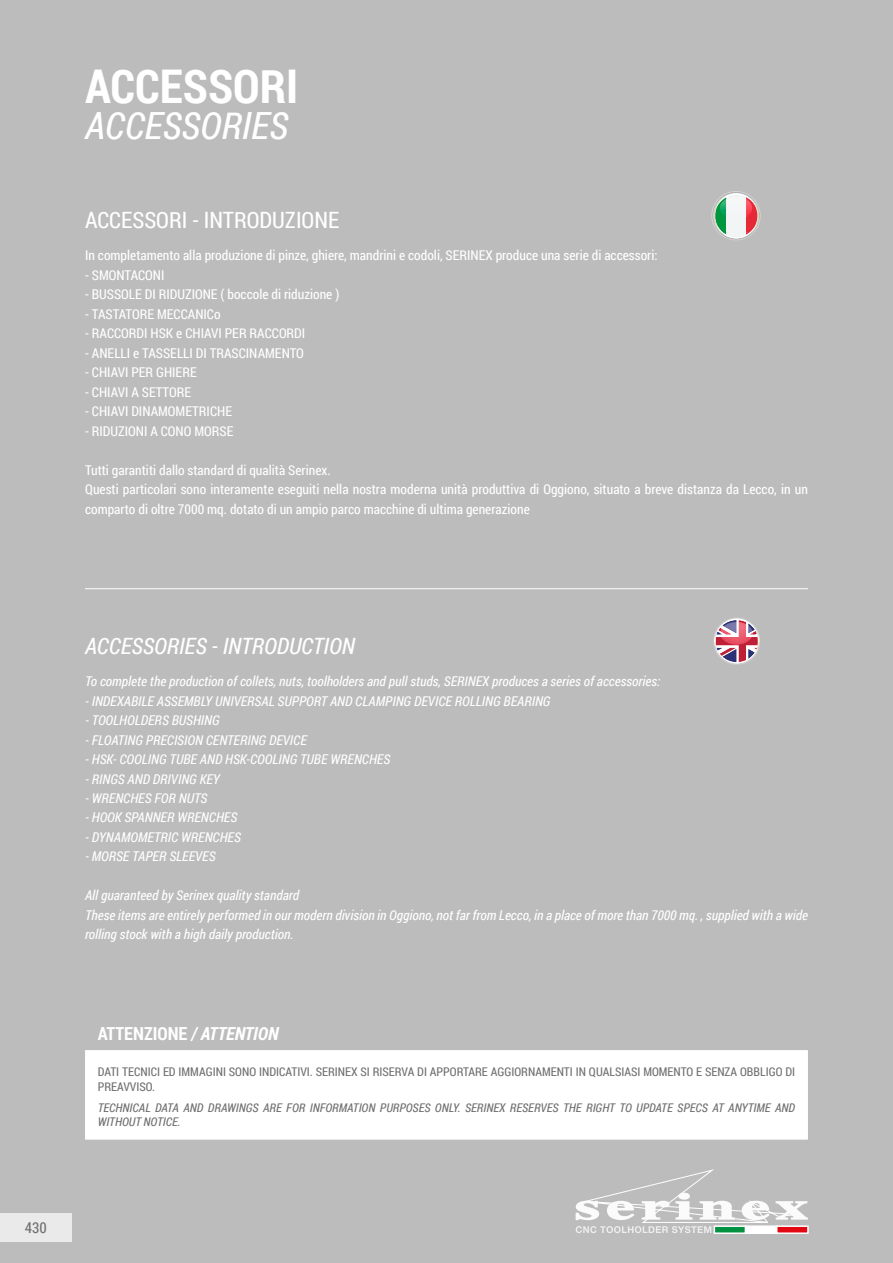
<style>
.page{position:relative;width:893px;height:1263px;background:#bcbcbc}
.page>*{position:absolute;margin:0;border:0;box-sizing:border-box;transform-origin:0 0}
.t1{font:700 46.5px "Roboto Condensed";color:#fff}
.t2{font:italic 37.5px "Roboto Condensed";color:#fff}
.t3{font:italic 22.5px "Roboto Condensed";color:#fff}
.t4{font:22.5px "Roboto Condensed";color:#fff}
.t5{font:700 18px "Roboto Condensed";color:#fff}
.t6{font:15px "Roboto Condensed";color:#706f6f}
.t7{font:13.5px/19.5px "Roboto Condensed";color:#fff}
.t8{font:italic 13.5px "Roboto Condensed";color:#fff}
.t9{font:italic 13.5px/19.5px "Roboto Condensed";letter-spacing:-.025em;color:#fff}
.t10{font:12px/14.4px "Roboto Condensed";color:#706f6f}
.t11{font:italic 12px/14.4px "Roboto Condensed";color:#706f6f}
.s1{font-style:italic}
</style>
<div class="page">
<div style="left:714px;top:1225px;width:32px;height:9px;background:#fdfdfd"></div>
<div style="left:745px;top:1225px;width:32px;height:9px;background:#fff"></div>
<svg style="left:776px;top:1225px;width:33px;height:9px"></svg>
<svg style="left:576px;top:1169px;width:232px;height:64px"></svg>
<div style="left:0;top:1213px;width:72px;height:28px;background:#eaeaea"></div>
<div style="left:85px;top:1050px;width:723px;height:90px;background:#fff"></div>
<hr style="left:85px;top:588px;width:723px;height:1px;background:#fff">
<svg style="left:713px;top:618px;width:47px;height:47px"></svg>
<svg style="left:711px;top:191px;width:50px;height:49px"></svg>
<h1 class="t1" style="left:85px;top:54px;width:215px">ACCESSORI</h1>
<h2 class="t2" style="left:85px;top:100px;width:20px">ACCESSORIES</h2>
<h3 class="t4" style="left:85px;top:204px;width:13px">ACCESSORI</h3>
<h3 class="t4" style="left:192px;top:204px;width:24px">- INTRO</h3>
<h3 class="t4" style="left:260px;top:204px;width:48px">DUZIONE</h3>
<p class="t7" style="left:85px;top:245px;width:369px">In completamento alla produzione di pinze, ghiere, mandrini e codoli, SERINEX</p>
<p class="t7" style="left:496px;top:245px;width:163px">produce una serie di accessori:</p>
<p class="t7" style="left:85px;top:265px;width:32px">- SMONTACONI</p>
<p class="t7" style="left:85px;top:284px;width:114px">- BUSSOLE DI RI DUZIONE</p>
<p class="t7" style="left:221px;top:284px;width:120px">( boccole di riduzione )</p>
<p class="t7" style="left:85px;top:304px;width:15px">- TASTATORE</p>
<p class="t7" style="left:157px;top:304px;width:18px">MECCANIC</p>
<p class="t7" style="left:214px;top:304px;width:8px">o</p>
<p class="t7" style="left:85px;top:323px;width:16px">- RACCOR</p>
<p class="t7" style="left:137px;top:323px;width:122px">DI HSK e CHIAVI PER RACCOR</p>
<p class="t7" style="left:294px;top:323px;width:10px">DI</p>
<p class="t7" style="left:85px;top:343px;width:66px">- ANELLI e TASSE</p>
<p class="t7" style="left:177px;top:343px;width:41px">LLI DI TRASCINA</p>
<p class="t7" style="left:265px;top:343px;width:18px">MENTO</p>
<p class="t7" style="left:85px;top:362px;width:95px">- CHIAVI PER GHIERE</p>
<p class="t7" style="left:85px;top:382px;width:65px">- CHIAVI ASETTORE</p>
<p class="t7" style="left:85px;top:401px;width:108px">- CHIAVI DINAMOMETRIC</p>
<p class="t7" style="left:217px;top:401px;width:15px">HE</p>
<p class="t7" style="left:85px;top:421px;width:46px">- RI DUZIONI</p>
<p class="t7" style="left:150px;top:421px;width:19px">ACONO</p>
<p class="t7" style="left:194px;top:421px;width:18px">MORSE</p>
<p class="t7" style="left:85px;top:460px;width:724px">Tutti garantiti dallo standard di qualità Serinex.<br>Questi particolari sono interamente eseguiti nella nostra moderna unità produttiva di Oggiono, situato a breve distanza da Lecco, in un comparto di oltre 7000 mq. dotato di un ampio parco macchine di ultima generazione</p>
<h3 class="t3" style="left:85px;top:630px;width:13px">ACCESSORIES</h3>
<h3 class="t3" style="left:212px;top:630px;width:145px">- introduction</h3>
<p class="t8" style="left:85px;top:672px;width:367px">To complete the production of collets, nuts, toolholders and pull studs, SERINEX</p>
<p class="t8" style="left:492px;top:672px;width:169px">produces a series of accessories:</p>
<p class="t8" style="left:85px;top:691px;width:15px">- INDEXA</p>
<p class="t8" style="left:131px;top:691px;width:35px">BILE ASSEM</p>
<p class="t8" style="left:194px;top:691px;width:37px">BLY UNIVERSAL</p>
<p class="t8" style="left:278px;top:691px;width:23px">SUPPORT</p>
<p class="t8" style="left:330px;top:691px;width:9px">AND</p>
<p class="t8" style="left:355px;top:691px;width:8px">CLAMPING</p>
<p class="t8" style="left:414px;top:691px;width:8px">DEVICE</p>
<p class="t8" style="left:455px;top:691px;width:8px">ROLLING</p>
<p class="t8" style="left:504px;top:691px;width:15px">BEARING</p>
<p class="t8" style="left:85px;top:711px;width:15px">- TOOL</p>
<p class="t8" style="left:119px;top:711px;width:16px">HOLDERS</p>
<p class="t8" style="left:172px;top:711px;width:37px">BUSHING</p>
<p class="t8" style="left:85px;top:730px;width:15px">- FLOATING</p>
<p class="t8" style="left:146px;top:730px;width:8px">PRECISION</p>
<p class="t8" style="left:206px;top:730px;width:8px">CENTERING</p>
<p class="t8" style="left:269px;top:730px;width:8px">DEVICE</p>
<p class="t8" style="left:85px;top:750px;width:43px">- HSK- COOLING</p>
<p class="t8" style="left:170px;top:750px;width:39px">TUBE AND</p>
<p class="t8" style="left:225px;top:750px;width:33px">HSK-COOLING</p>
<p class="t8" style="left:300px;top:750px;width:39px">TUBE WRENC</p>
<p class="t8" style="left:369px;top:750px;width:16px">HES</p>
<p class="t8" style="left:85px;top:769px;width:15px">- RINGS</p>
<p class="t8" style="left:128px;top:769px;width:9px">AND</p>
<p class="t8" style="left:153px;top:769px;width:8px">DRIVING</p>
<p class="t8" style="left:200px;top:769px;width:15px">KEY</p>
<p class="t8" style="left:85px;top:789px;width:16px">- WRENC</p>
<p class="t8" style="left:130px;top:789px;width:33px">HES FOR</p>
<p class="t8" style="left:179px;top:789px;width:23px">NUTS</p>
<p class="t8" style="left:85px;top:808px;width:48px">- HOOK SPANNER</p>
<p class="t8" style="left:177px;top:808px;width:9px">WRENC</p>
<p class="t8" style="left:216px;top:808px;width:16px">HES</p>
<p class="t8" style="left:85px;top:828px;width:15px">- DYNAMOMETRIC</p>
<p class="t8" style="left:181px;top:828px;width:9px">WRENC</p>
<p class="t8" style="left:220px;top:828px;width:16px">HES</p>
<p class="t8" style="left:85px;top:847px;width:16px">- MORSE</p>
<p class="t8" style="left:132px;top:847px;width:8px">TAPER</p>
<p class="t8" style="left:169px;top:847px;width:8px">SLEEVES</p>
<p class="t9" style="left:85px;top:885px;width:724px">All guaranteed by Serinex quality standard<br>These items are entirely performed in our modern division in Oggiono, not far from Lecco, in a place of more than 7000 mq. , supplied with a wide rolling stock with a high daily production.</p>
<h3 class="t5" style="left:98px;top:1021px;width:182px">ATTENZIONE <span class="s1">/ ATTENTION</span></h3>
<p class="t10" style="left:98px;top:1064px;width:699px">Dati tecnici ed immagini sono indicativi. Serinex si riserva di apportare agg iornamenti in qualsiasi momento e senza obbligo di preavviso.</p>
<p class="t11" style="left:98px;top:1100px;width:699px">Technical data and drawings are for information purposes only. Serinex reserves the right to update specs at anytime and without notice.</p>
<p class="t6" style="left:25px;top:1217px;width:23px">430</p>
</div>
